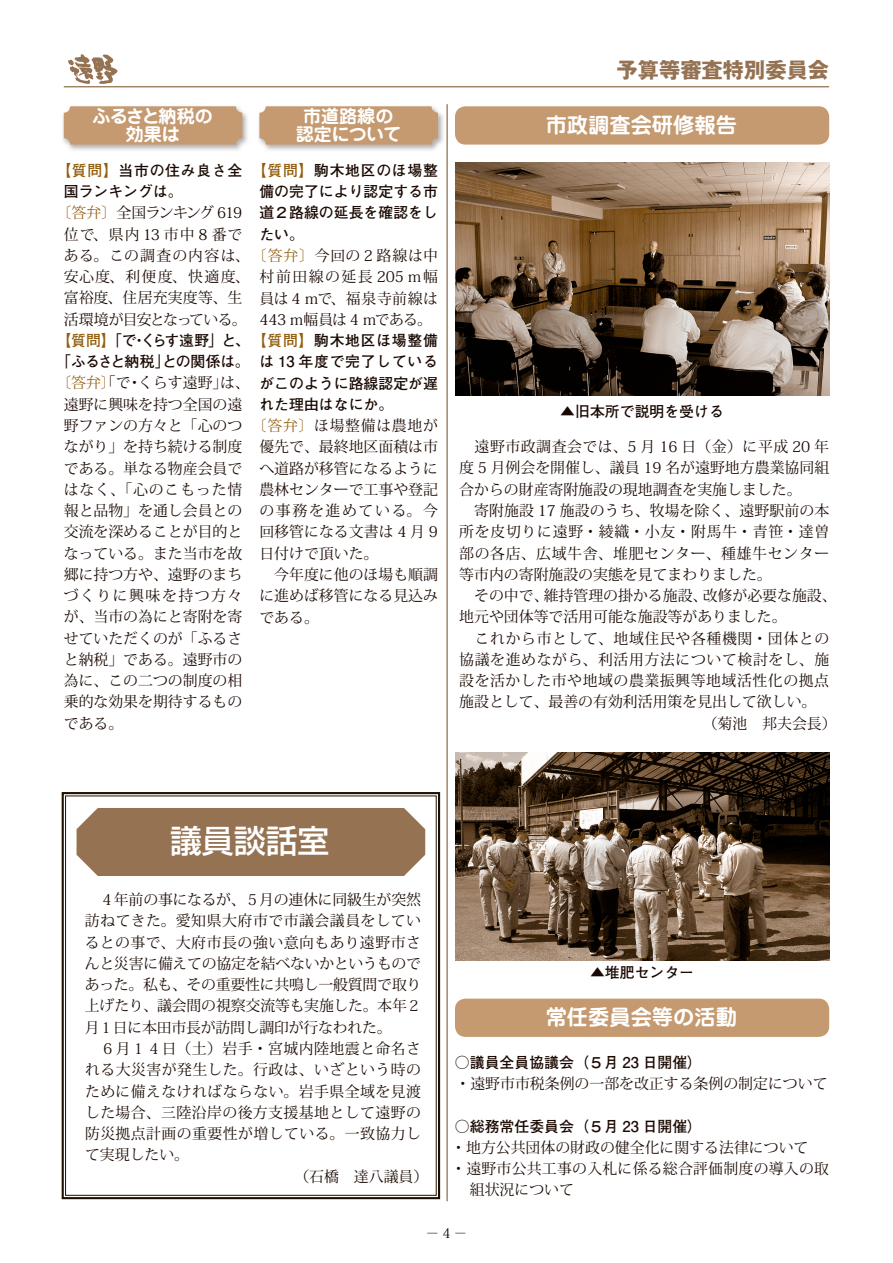
<style>
.page{position:relative;width:893px;height:1263px;background:#fff}
.page>*{position:absolute;margin:0;border:0;box-sizing:border-box;transform-origin:0 0}
.t1{font:500 31.95px "Shin Go Pro";color:#fff}
.t2{font:700 21.3px "Jun 501 Pro";color:#fff}
.t3{font:700 21.3px "Gothic MB101 Pro";color:#947252}
.t4{font:700 18px/18px "Jun 501 Pro";color:#fff;text-align:center}
.t5{font:700 18px/18px "Jun 501 Pro";letter-spacing:-.02em;color:#fff;text-align:center}
.t6{font:14.85px/21.3px "Koz Min Std";color:#190801}
.t7{font:700 14.85px/21.3px "Futo Go B101 Pro";color:#190801;text-align:justify}
.t8{font:14.85px "Koz Min Std";letter-spacing:.03em;color:#190801}
.t9{font:14.85px "Koz Min Std";letter-spacing:.035em;color:#190801}
.t10{font:14.85px "Koz Min Std";letter-spacing:.04em;color:#190801}
.t11{font:14.85px "Koz Min Std";letter-spacing:.05em;color:#190801}
.t12{font:14.85px "Koz Min Std";letter-spacing:.045em;color:#190801}
.t13{font:700 14.85px/21.3px "Futo Go B101 Pro";letter-spacing:.045em;color:#190801}
.t14{font:13.35px "Koz Min Std";color:#190801}
.s1{color:#925c0c}
</style>
<div class="page">
<hr style="left:64px;top:86px;width:765px;height:1px;background:#947252">
<svg style="left:68px;top:54px;width:49px;height:30px"></svg>
<svg style="left:61px;top:792px;width:380px;height:408px"></svg>
<div style="left:65px;top:795px;width:372px;height:401px;border:1px solid #1f1002"></div>
<div style="left:77px;top:808px;width:348px;height:68px;background:#947252"></div>
<img style="left:259px;top:112px;width:185px;height:38px">
<div style="left:259px;top:106px;width:179px;height:39px;background:#c59a70;border-radius:6px"></div>
<img style="left:63px;top:112px;width:185px;height:38px">
<div style="left:64px;top:106px;width:178px;height:39px;background:#c59a70;border-radius:6px"></div>
<img style="left:455px;top:753px;width:374px;height:207px">
<img style="left:455px;top:163px;width:374px;height:233px">
<div style="left:455px;top:106px;width:374px;height:39px;background:#c59a70;border-radius:11px"></div>
<div style="left:455px;top:999px;width:374px;height:38px;background:#c59a70;border-radius:11px"></div>
<hr style="left:446px;top:104px;width:2px;height:1097px;background:#947252">
<p class="t4" style="left:296px;top:106px;width:107px">市道路線の認定について</p>
<p class="t5" style="left:92px;top:106px;width:122px">ふるさと納税の効果は</p>
<p class="t13" style="left:64px;top:158px;width:180px;text-indent:-7px"><span class="s1">【質問】</span>当市の住み良さ全国ランキングは。</p>
<p class="t6" style="left:64px;top:202px;width:376px;text-indent:-7px"><span class="s1">〔答弁〕</span>全国ランキング 619<br>位で、県内 13 市中 8 番で<br>ある。この調査の内容は、<span class="s1">〔答弁〕</span>今回の 2 路線は中安心度、利便度、快適度、<br>富裕度、住居充実度等、生<br>活環境が目安となっている。</p>
<p class="t7" style="left:56px;top:328px;width:383px"><span class="s1">【質問】</span>「で・くらす遠野」と、<span class="s1">【質問】</span>駒木地区ほ場整備「ふるさと納税」との関係は。</p>
<p class="t6" style="left:64px;top:372px;width:188px;text-indent:-7px"><span class="s1">〔答弁〕</span>「で・くらす遠野」は、遠野に興味を持つ全国の遠野ファンの方々と「心のつながり」を持ち続ける制度である。単なる物産会員ではなく、「心のこもった情報と品物」を通し会員との交流を深めることが目的となっている。また当市を故郷に持つ方や、遠野のまちづくりに興味を持つ方々が、当市の為にと寄附を寄せていただくのが「ふるさと納税」である。遠野市の為に、この二つの制度の相乗的な効果を期待するものである。</p>
<p class="t7" style="left:259px;top:158px;width:180px;text-indent:-7px"><span class="s1">【質問】</span>駒木地区のほ場整備の完了により認定する市道２路線の延長を確認をしたい。</p>
<p class="t6" style="left:259px;top:266px;width:180px;text-align:justify">村前田線の延長 205 ｍ幅員は 4 ｍで、福泉寺前線は443 ｍ幅員は 4 ｍである。</p>
<p class="t7" style="left:259px;top:349px;width:180px">は 13 年度で完了しているがこのように路線認定が遅れた理由はなにか。</p>
<p class="t6" style="left:259px;top:415px;width:180px;text-indent:-7px"><span class="s1">〔答弁〕</span>ほ場整備は農地が優先で、最終地区面積は市へ道路が移管になるように農林センターで工事や登記の事務を進めている。今回移管になる文書は 4 月 9日付けで頂いた。<br>　今年度に他のほ場も順調に進めば移管になる見込みである。</p>
<h2 class="t3" style="left:617px;top:52px;width:214px">予算等審査特別委員会</h2>
<h2 class="t2" style="left:546px;top:108px;width:193px">市政調査会研修報告</h2>
<p class="t7" style="left:560px;top:399px;width:165px">▲旧本所で説明を受ける</p>
<p class="t9" style="left:459px;top:437px;width:371px">　遠野市政調査会では、5 月 16 日（金）に平成 20 年</p>
<p class="t6" style="left:459px;top:457px;width:371px">度 5 月例会を開催し、議員 19 名が遠野地方農業協同組</p>
<p class="t6" style="left:459px;top:479px;width:344px">合からの財産寄附施設の現地調査を実施しました。</p>
<p class="t6" style="left:459px;top:500px;width:372px">　寄附施設 17 施設のうち、牧場を除く、遠野駅前の本</p>
<p class="t11" style="left:459px;top:523px;width:372px">所を皮切りに遠野・綾織・小友・附馬牛・青笹・達曽</p>
<p class="t12" style="left:459px;top:544px;width:371px">部の各店、広域牛舎、堆肥センター、種雄牛センター</p>
<p class="t6" style="left:459px;top:564px;width:314px">等市内の寄附施設の実態を見てまわりました。</p>
<p class="t6" style="left:459px;top:585px;width:379px">　その中で、維持管理の掛かる施設、改修が必要な施設、</p>
<p class="t6" style="left:459px;top:606px;width:329px">地元や団体等で活用可能な施設等がありました。</p>
<p class="t10" style="left:459px;top:629px;width:371px">　これから市として、地域住民や各種機関・団体との</p>
<p class="t10" style="left:459px;top:650px;width:371px">協議を進めながら、利活用方法について検討をし、施</p>
<p class="t9" style="left:459px;top:671px;width:371px">設を活かした市や地域の農業振興等地域活性化の拠点</p>
<p class="t6" style="left:459px;top:691px;width:359px">施設として、最善の有効利活用策を見出して欲しい。</p>
<p class="t6" style="left:703px;top:713px;width:135px">（菊池　邦夫会長）</p>
<h1 class="t1" style="left:170px;top:815px;width:161px">議員談話室</h1>
<p class="t6" style="left:85px;top:889px;width:337px">　４年前の事になるが、５月の連休に同級生が突然</p>
<p class="t9" style="left:85px;top:912px;width:338px">訪ねてきた。愛知県大府市で市議会議員をしてい</p>
<p class="t9" style="left:85px;top:933px;width:338px">るとの事で、大府市長の強い意向もあり遠野市さ</p>
<p class="t6" style="left:85px;top:953px;width:338px">んと災害に備えての協定を結べないかというもので</p>
<p class="t6" style="left:85px;top:974px;width:338px">あった。私も、その重要性に共鳴し一般質問で取り</p>
<p class="t6" style="left:85px;top:995px;width:338px">上げたり、議会間の視察交流等も実施した。本年２</p>
<p class="t6" style="left:85px;top:1017px;width:308px">月１日に本田市長が訪問し調印が行なわれた。</p>
<p class="t8" style="left:85px;top:1039px;width:337px">　６月１４日（土）岩手・宮城内陸地震と命名さ</p>
<p class="t8" style="left:85px;top:1061px;width:337px">れる大災害が発生した。行政は、いざという時の</p>
<p class="t8" style="left:85px;top:1082px;width:337px">ために備えなければならない。岩手県全域を見渡</p>
<p class="t8" style="left:85px;top:1103px;width:337px">した場合、三陸沿岸の後方支援基地として遠野の</p>
<p class="t8" style="left:85px;top:1124px;width:337px">防災拠点計画の重要性が増している。一致協力し</p>
<p class="t6" style="left:85px;top:1144px;width:106px">て実現したい。</p>
<p class="t6" style="left:294px;top:1166px;width:135px">（石橋　達八議員）</p>
<p class="t7" style="left:590px;top:960px;width:106px">▲堆肥センター</p>
<h2 class="t2" style="left:546px;top:1000px;width:193px">常任委員会等の活動</h2>
<p class="t7" style="left:455px;top:1050px;width:249px">○議員全員協議会（５月 23 日開催）</p>
<p class="t6" style="left:455px;top:1073px;width:374px">・遠野市市税条例の一部を改正する条例の制定について</p>
<p class="t7" style="left:455px;top:1113px;width:249px">○総務常任委員会（５月 23 日開催）</p>
<p class="t6" style="left:451px;top:1137px;width:379px">・地方公共団体の財政の健全化に関する法律について<br>・遠野市公共工事の入札に係る総合評価制度の導入の取　組状況について</p>
<p class="t14" style="left:426px;top:1225px;width:43px">－4－</p>
</div>
